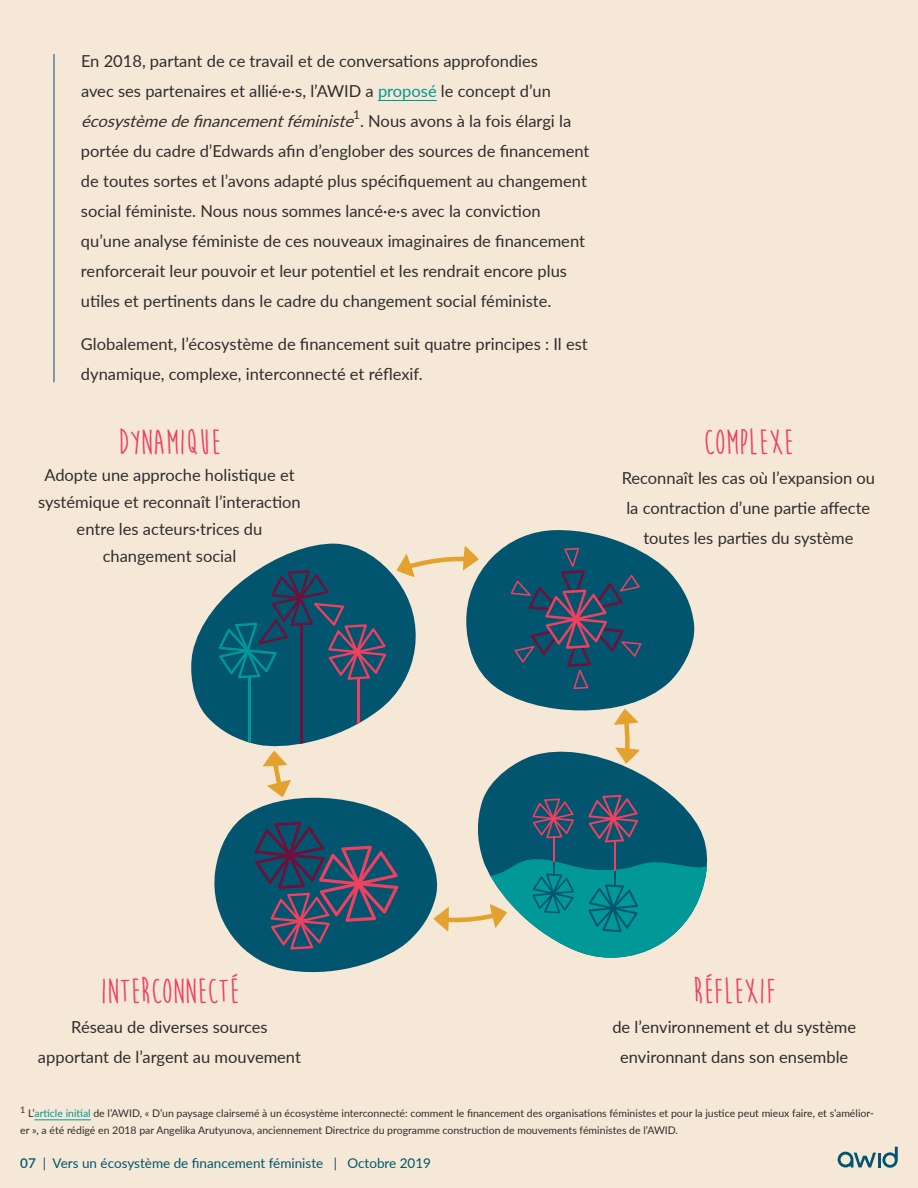
<style>
.page{position:relative;width:918px;height:1188px;background:#f5e8d6}
.page>*{position:absolute;margin:0;border:0;box-sizing:border-box;transform-origin:0 0}
.t1{font:700 36px "Moon Flower";color:#ef4060}
.t2{font:16.5px/30px "Lato";color:#302d2d;text-align:center}
.t3{font:13.5px "Lato";color:#02556e}
.t4{font:12px "Lato";color:#302d2d}
.t5{font:10.5px/16.5px "Lato";color:#302d2d}
.s1{color:#009997}
.s2{font-style:italic}
.s3{font-weight:600}
</style>
<div class="page">
<svg style="left:838px;top:1147px;width:60px;height:21px"></svg>
<hr style="left:378px;top:100px;width:59px;height:1px;background:#009997">
<hr style="left:54px;top:54px;width:1px;height:328px;background:#02556e">
<svg style="left:273px;top:556px;width:357px;height:367px"></svg>
<svg style="left:191px;top:543px;width:227px;height:207px;fill:#02556e"></svg>
<svg style="left:466px;top:530px;width:229px;height:191px;fill:#02556e"></svg>
<svg style="left:214px;top:787px;width:227px;height:186px;fill:#02556e"></svg>
<svg style="left:476px;top:738px;width:231px;height:185px;fill:#02556e"></svg>
<svg style="left:463px;top:546px;width:16px;height:25px"></svg>
<svg style="left:396px;top:554px;width:19px;height:23px"></svg>
<svg style="left:263px;top:751px;width:24px;height:16px"></svg>
<svg style="left:267px;top:780px;width:24px;height:17px"></svg>
<svg style="left:434px;top:907px;width:15px;height:24px"></svg>
<svg style="left:614px;top:709px;width:25px;height:16px"></svg>
<svg style="left:615px;top:748px;width:25px;height:16px"></svg>
<svg style="left:255px;top:822px;width:143px;height:128px;background:#2f4c67"></svg>
<svg style="left:532px;top:798px;width:42px;height:40px;background:#484e69"></svg>
<hr style="left:553px;top:837px;width:2px;height:25px;background:#ef4060">
<svg style="left:511px;top:548px;width:131px;height:141px;background:#1c4f6a"></svg>
<hr style="left:248px;top:676px;width:2px;height:74px;background:#009997">
<hr style="left:301px;top:624px;width:2px;height:126px;background:#6e103a">
<svg style="left:219px;top:570px;width:167px;height:110px;background:#1f566e"></svg>
<hr style="left:358px;top:678px;width:2px;height:72px;background:#ef4060">
<svg style="left:478px;top:855px;width:230px;height:103px"></svg>
<hr style="left:614px;top:856px;width:2px;height:30px;background:#02556e">
<svg style="left:588px;top:795px;width:50px;height:47px;background:#4a4e69"></svg>
<hr style="left:614px;top:841px;width:2px;height:30px;background:#ef4060">
<hr style="left:34px;top:1120px;width:57px;height:1px;background:#009997">
<p class="t2" style="left:81px;top:45px;width:492px;text-align:left">En 2018, partant de ce travail et de conversations approfondies avec ses partenaires et allié·e·s, l’AWID a <span class="s1">proposé</span> le concept d’un <span class="s2">écosystème de financement féministe</span> . N o u s a v o n s à l a f o i s é l a r g i l a</p>
<p class="t4" style="left:353px;top:106px;width:8px">1</p>
<p class="t2" style="left:81px;top:135px;width:510px;text-align:left">portée du cadre d’Edwards afin d’englober des sources de financement de toutes sortes et l’avons adapté plus spécifiquement au changement social féministe. Nous nous sommes lancé·e·s avec la conviction qu’une analyse féministe de ces nouveaux imaginaires de financement renforcerait leur pouvoir et leur potentiel et les rendrait encore plus utiles et pertinents dans le cadre du changement social féministe.</p>
<p class="t2" style="left:81px;top:328px;width:508px;text-align:left">Globalement, l’écosystème de financement suit quatre principes : Il est dynamique, complexe, interconnecté et réflexif.</p>
<h1 class="t1" style="left:119px;top:423px;width:103px">DYNAMIQUE</h1>
<p class="t2" style="left:38px;top:461px;width:264px;line-height:27px">Adopte une approche holistique et systémique et reconnaît l’interaction entre les acteurs·trices du changement social</p>
<h1 class="t1" style="left:704px;top:423px;width:91px">COMPLEXE</h1>
<p class="t2" style="left:622px;top:462px;width:255px">Reconnaît les cas où l’expansion ou la contraction d’une partie affecte toutes les parties du système</p>
<h1 class="t1" style="left:100px;top:972px;width:141px">INTERCONNECTÉ</h1>
<p class="t2" style="left:38px;top:1011px;width:265px">Réseau de diverses sources apportant de l’argent au mouvement</p>
<h1 class="t1" style="left:693px;top:972px;width:84px">RÉFLEXIF</h1>
<p class="t2" style="left:612px;top:1011px;width:245px">de l’environnement et du système environnant dans son ensemble</p>
<p class="t5" style="left:20px;top:1105px;width:855px"><sup>1</sup> L’<span class="s1">article initial</span> de l’AWID, « D’un paysage clairsemé à un écosystème interconnecté: comment le financement des organisations féministes et pour la justice peut mieux faire, et s’amélior&shy;er », a été rédigé en 2018 par Angelika Arutyunova, anciennement Directrice du programme construction de mouvements féministes de l’AWID.</p>
<p class="t3" style="left:20px;top:1153px;width:412px"><span class="s3">07</span> | Vers un écosystème de financement féministe | Octobre 2019</p>
</div>
